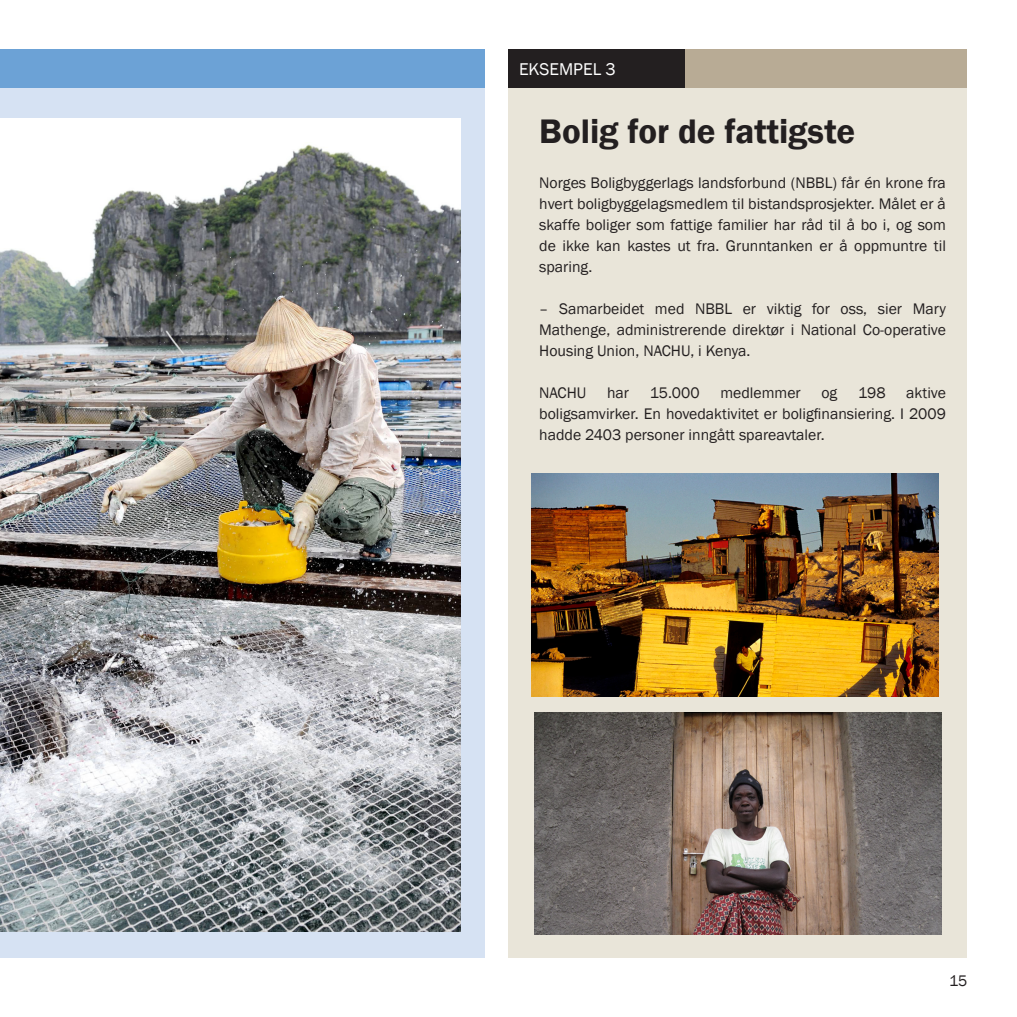
<style>
.page{position:relative;width:1017px;height:1017px;background:#fff}
.page>*{position:absolute;margin:0;border:0;box-sizing:border-box;transform-origin:0 0}
.t1{font:600 35px "Franklin Gothic";color:#231f20}
.t2{font:17.5px "Franklin Gothic";color:#fff}
.Brødtekst{font:15.75px/21px "Franklin Gothic";color:#231f20;text-align:justify}
</style>
<div class="page">
<div style="left:508px;top:50px;width:459px;height:907px;background:#e9e5d9"></div>
<img style="left:535px;top:712px;width:406px;height:223px">
<img style="left:532px;top:473px;width:407px;height:223px">
<div style="left:0;top:50px;width:484px;height:907px;background:#d6e2f3"></div>
<div style="left:0;top:50px;width:484px;height:38px;background:#6ca2d6"></div>
<img style="left:0;top:118px;width:461px;height:814px">
<div style="left:508px;top:50px;width:459px;height:38px;background:#b8ab95"></div>
<div style="left:508px;top:50px;width:177px;height:38px;background:#231f20"></div>
<p class="t2" style="left:519px;top:58px;width:98px">EKSEMPEL 3</p>
<p class="t1" style="left:539px;top:109px;width:318px">Bolig for de fattigste</p>
<p class="Brødtekst" style="left:539px;top:173px;width:408px">Norges Boligbyggerlags landsforbund (NBBL) får én krone fra hvert boligbyggelagsmedlem til bistandsprosjekter. Målet er å skaffe boliger som fattige familier har råd til å bo i, og som de ikke kan kastes ut fra. Grunntanken er å oppmuntre til sparing.</p>
<p class="Brødtekst" style="left:539px;top:299px;width:408px">– Samarbeidet med NBBL er viktig for oss, sier Mary Mathenge, administrerende direktør i National Co-operative Housing Union, NACHU, i Kenya.</p>
<p class="Brødtekst" style="left:539px;top:383px;width:49px">NACHU</p>
<p class="Brødtekst" style="left:607px;top:383px;width:24px">har</p>
<p class="Brødtekst" style="left:650px;top:383px;width:51px">15.000</p>
<p class="Brødtekst" style="left:720px;top:383px;width:82px">medlemmer</p>
<p class="Brødtekst" style="left:821px;top:383px;width:17px">og</p>
<p class="Brødtekst" style="left:858px;top:383px;width:29px">198</p>
<p class="Brødtekst" style="left:539px;top:383px;width:408px;text-indent:367px">aktive boligsamvirker. En hovedaktivitet er boligfinansiering. I 2009 hadde 2403 personer inngått spareavtaler.</p>
<p class="Brødtekst" style="left:949px;top:970px;width:20px">15</p>
</div>
